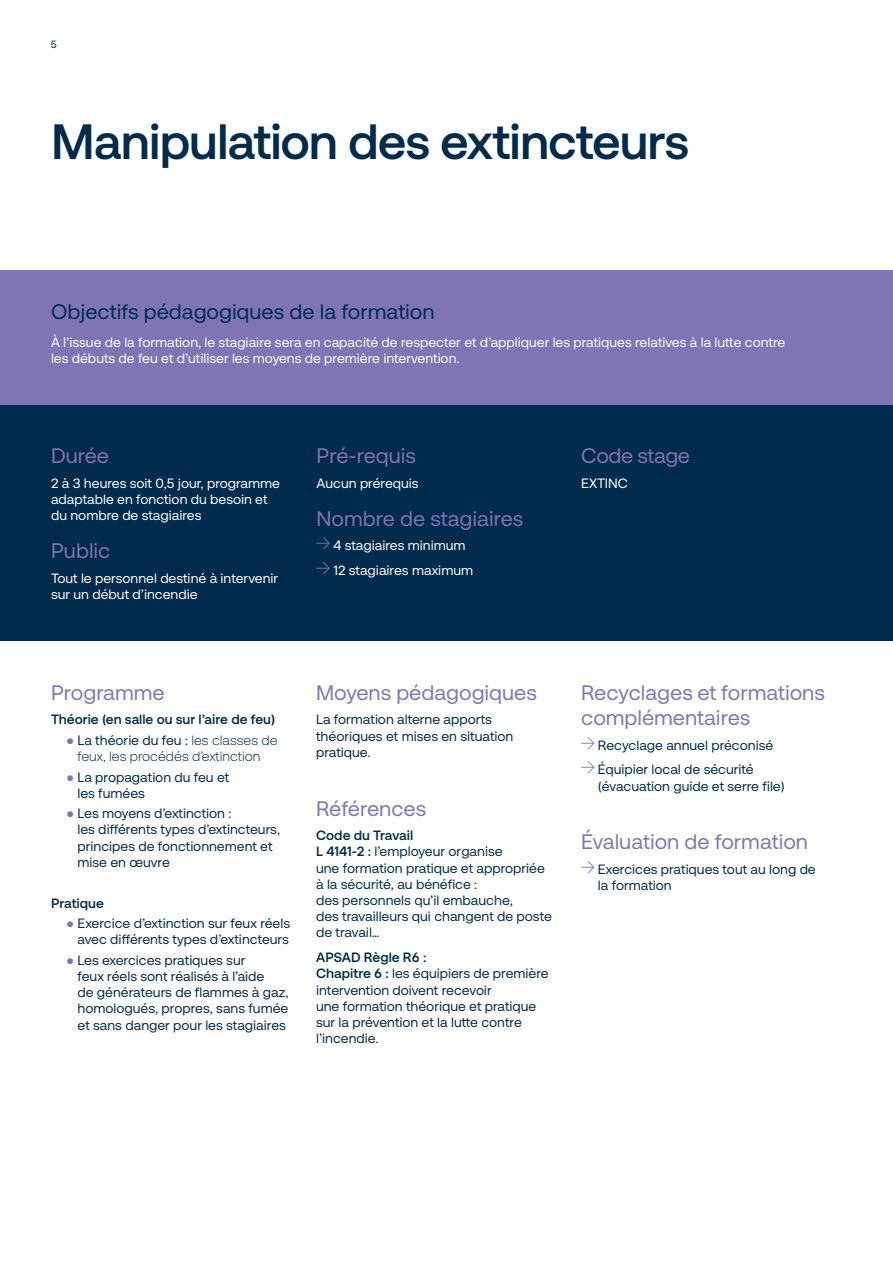
<style>
.page{position:relative;width:893px;height:1263px;background:#fff}
.page>*{position:absolute;margin:0;border:0;box-sizing:border-box;transform-origin:0 0}
.t1{font:700 49.5px "Securitas Pro";letter-spacing:-.025em;color:#002b4c}
.t2{font:21px/25.2px "Securitas Pro";color:#8174b5}
.t3{font:21px "Securitas Pro";color:#002b4c}
.t4{font:21px "Securitas Pro";letter-spacing:-.025em;color:#8174b5}
.t5{font:13.5px/16.2px "Securitas Pro";color:#002b4c}
.t6{font:13.5px/16.2px "Securitas Pro";color:#fff}
.t7{font:300 13.5px/16.2px "Securitas Pro";color:#002b4c;text-align:center}
.t8{font:700 13.5px "Securitas Pro";color:#002b4c}
.t9{font:10.5px "Securitas Pro";color:#002b4c}
.s1{font-family:"Arial";font-weight:700;color:#8174b5}
.s2{font-weight:400}
.s3{font-weight:700}
</style>
<div class="page">
<div style="left:0;top:270px;width:893px;height:170px;background:#8174b5"></div>
<div style="left:0;top:405px;width:893px;height:236px;background:#002b4c"></div>
<p class="t9" style="left:51px;top:37px;width:7px">5</p>
<h1 class="t1" style="left:51px;top:111px;width:640px">Manipulation des extincteurs</h1>
<h2 class="t3" style="left:51px;top:298px;width:385px">Objectifs pédagogiques de la formation</h2>
<p class="t6" style="left:51px;top:334px;width:736px">À l’issue de la formation, le stagiaire sera en capacité de respecter et d’appliquer les pratiques relatives à la lutte contre les débuts de feu et d’utiliser les moyens de première intervention.</p>
<h2 class="t2" style="left:51px;top:443px;width:60px">Durée</h2>
<p class="t6" style="left:51px;top:475px;width:231px">2 à 3 heures soit 0,5 jour, programme adaptable en fonction du besoin et du nombre de stagiaires</p>
<h2 class="t2" style="left:51px;top:538px;width:61px">Public</h2>
<p class="t6" style="left:51px;top:570px;width:229px">Tout le personnel destiné à intervenir sur un début d’incendie</p>
<h2 class="t2" style="left:317px;top:443px;width:101px">Pré-requis</h2>
<p class="t6" style="left:317px;top:475px;width:104px">Aucun prérequis</p>
<h2 class="t2" style="left:317px;top:505px;width:208px">Nombre de stagiaires</h2>
<p class="t6" style="left:333px;top:533px;width:141px;line-height:24.8px">4 stagiaires minimum<br>12 stagiaires maximum</p>
<h2 class="t4" style="left:581px;top:443px;width:110px">Code stage</h2>
<p class="t6" style="left:581px;top:475px;width:48px">EXTINC</p>
<h2 class="t2" style="left:51px;top:679px;width:115px">Programme</h2>
<p class="t8" style="left:51px;top:711px;width:226px">Théorie (en salle ou sur l’aire de feu)</p>
<p class="t7" style="left:66px;top:732px;width:213px"><span class="s1">●</span> <span class="s2">La théorie du feu :</span> les classes de feux, les procédés d’extinction</p>
<p class="t5" style="left:77px;top:768px;width:153px;text-indent:-11px"><span class="s1">●</span> La propagation du feu et les fumées</p>
<p class="t5" style="left:77px;top:805px;width:204px;text-indent:-11px"><span class="s1">●</span> Les moyens d’extinction :<br>les différents types d’extincteurs, principes de fonctionnement et mise en œuvre</p>
<p class="t8" style="left:51px;top:894px;width:54px">Pratique</p>
<p class="t5" style="left:66px;top:915px;width:226px;text-align:right"><span class="s1">●</span> Exercice d’extinction sur feux réels avec différents types d’extincteurs</p>
<p class="t5" style="left:77px;top:952px;width:213px;text-indent:-11px"><span class="s1">●</span> Les exercices pratiques sur<br>feux réels sont réalisés à l’aide<br>de générateurs de flammes à gaz, homologués, propres, sans fumée et sans danger pour les stagiaires</p>
<h2 class="t2" style="left:316px;top:679px;width:222px">Moyens pédagogiques</h2>
<p class="t5" style="left:316px;top:711px;width:199px">La formation alterne apports théoriques et mises en situation pratique.</p>
<h2 class="t2" style="left:316px;top:795px;width:112px">Références</h2>
<p class="t5" style="left:316px;top:827px;width:237px"><span class="s3">Code du Travail<br>L 4141-2 :</span> l’employeur organise<br>une formation pratique et appropriée à la sécurité, au bénéfice :<br>des personnels qu’il embauche,<br>des travailleurs qui changent de poste de travail…</p>
<p class="t5" style="left:316px;top:949px;width:234px"><span class="s3">APSAD Règle R6 :<br>Chapitre 6 :</span> les équipiers de première intervention doivent recevoir<br>une formation théorique et pratique sur la prévention et la lutte contre l’incendie.</p>
<h2 class="t2" style="left:581px;top:679px;width:245px">Recyclages et formations complémentaires</h2>
<p class="t5" style="left:598px;top:732px;width:177px;line-height:24.8px">Recyclage annuel préconisé<br>Équipier local de sécurité</p>
<p class="t5" style="left:598px;top:777px;width:188px">(évacuation guide et serre file)</p>
<h2 class="t2" style="left:581px;top:829px;width:228px">Évaluation de formation</h2>
<p class="t5" style="left:598px;top:861px;width:219px">Exercices pratiques tout au long de la formation</p>
</div>
